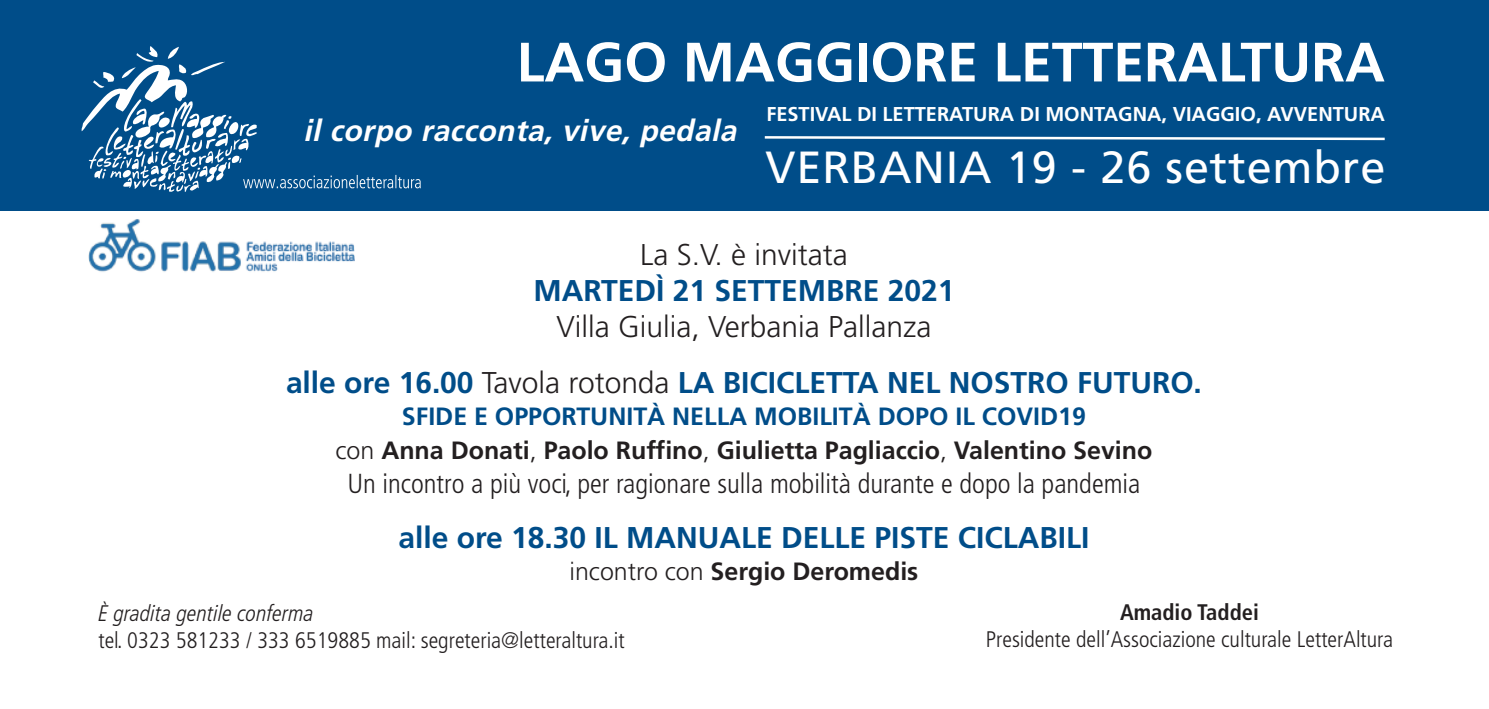
<style>
.page{position:relative;width:1489px;height:709px;background:#fff}
.page>*{position:absolute;margin:0;border:0;box-sizing:border-box;transform-origin:0 0}
.t1{font:700 55.5px "Frutiger";color:#fff}
.t2{font:45px "Frutiger";letter-spacing:.02em;color:#fff}
.t3{font:300 30px/56px "Frutiger";color:#231f20;text-align:center}
.t4{font:700 30px "Frutiger";color:#004d89}
.t5{font:italic 700 30px "Frutiger";color:#fff}
.t6{font:300 condensed 27.5px "Frutiger LT Pro";color:#231f20}
.t7{font:700 25px/33.8px "Frutiger";color:#231f20;text-align:center}
.t8{font:300 condensed 22.5px "Frutiger LT Pro";color:#231f20}
.t9{font:italic 300 condensed 22.5px "Frutiger LT Pro";color:#231f20}
.t10{font:700 condensed 22.5px "Frutiger LT Pro";color:#231f20}
.t11{font:700 20px "Frutiger";color:#fff}
.s1{font-weight:700;color:#004d89}
.s2{color:#004d89}
.s3{font-weight:300}
</style>
<div class="page">
<div style="left:0;top:0;width:1488px;height:210px;background:#004d89"></div>
<svg style="left:764px;top:136px;width:621px;height:5px"></svg>
<svg style="left:82px;top:46px;width:339px;height:146px"></svg>
<img style="left:88px;top:219px;width:266px;height:53px">
<h1 class="t1" style="left:516px;top:40px;width:869px">LAGO MAGGIORE LETTERALTURA</h1>
<p class="t11" style="left:766px;top:106px;width:620px">FESTIVAL DI LETTERATURA DI MONTAGNA, VIAGGIO, AVVENTURA</p>
<p class="t5" style="left:303px;top:118px;width:441px">il corpo racconta, vive, pedala</p>
<h2 class="t2" style="left:765px;top:149px;width:621px">VERBANIA 19 - 26 settembre</h2>
<p class="t3" style="left:640px;top:229px;width:209px">La S.V. è invitata</p>
<p class="t4" style="left:533px;top:278px;width:422px">MARTEDÌ 21 SETTEMBRE 2021</p>
<p class="t3" style="left:286px;top:301px;width:917px">Villa Giulia, Verbania Pallanza<br><span class="s1">alle ore 16.00</span> Tavola rotonda <span class="s1">LA BICICLETTA NEL NOSTRO FUTURO.</span></p>
<p class="t7" style="left:335px;top:401px;width:818px"><span class="s2">SFIDE E OPPORTUNITÀ NELLA MOBILITÀ DOPO IL COVID19<br></span><span class="s3">con</span> Anna Donati<span class="s3">,</span> Paolo Ruffino<span class="s3">,</span> Giulietta Pagliaccio<span class="s3">,</span> Valentino Sevino</p>
<p class="t6" style="left:347px;top:474px;width:794px">Un incontro a più voci, per ragionare sulla mobilità durante e dopo la pandemia</p>
<p class="t4" style="left:398px;top:525px;width:692px">alle ore 18.30 IL MANUALE DELLE PISTE CICLABILI</p>
<p class="t7" style="left:569px;top:556px;width:350px"><span class="s3">incontro con</span> Sergio Deromedis</p>
<p class="t10" style="left:1119px;top:604px;width:140px">Amadio Taddei</p>
<p class="t8" style="left:985px;top:631px;width:409px">Presidente dell’Associazione culturale LetterAltura</p>
<p class="t9" style="left:98px;top:605px;width:217px">È gradita gentile conferma</p>
<p class="t8" style="left:98px;top:632px;width:528px">tel. 0323 581233 / 333 6519885 mail: segreteria@letteraltura.it</p>
</div>
